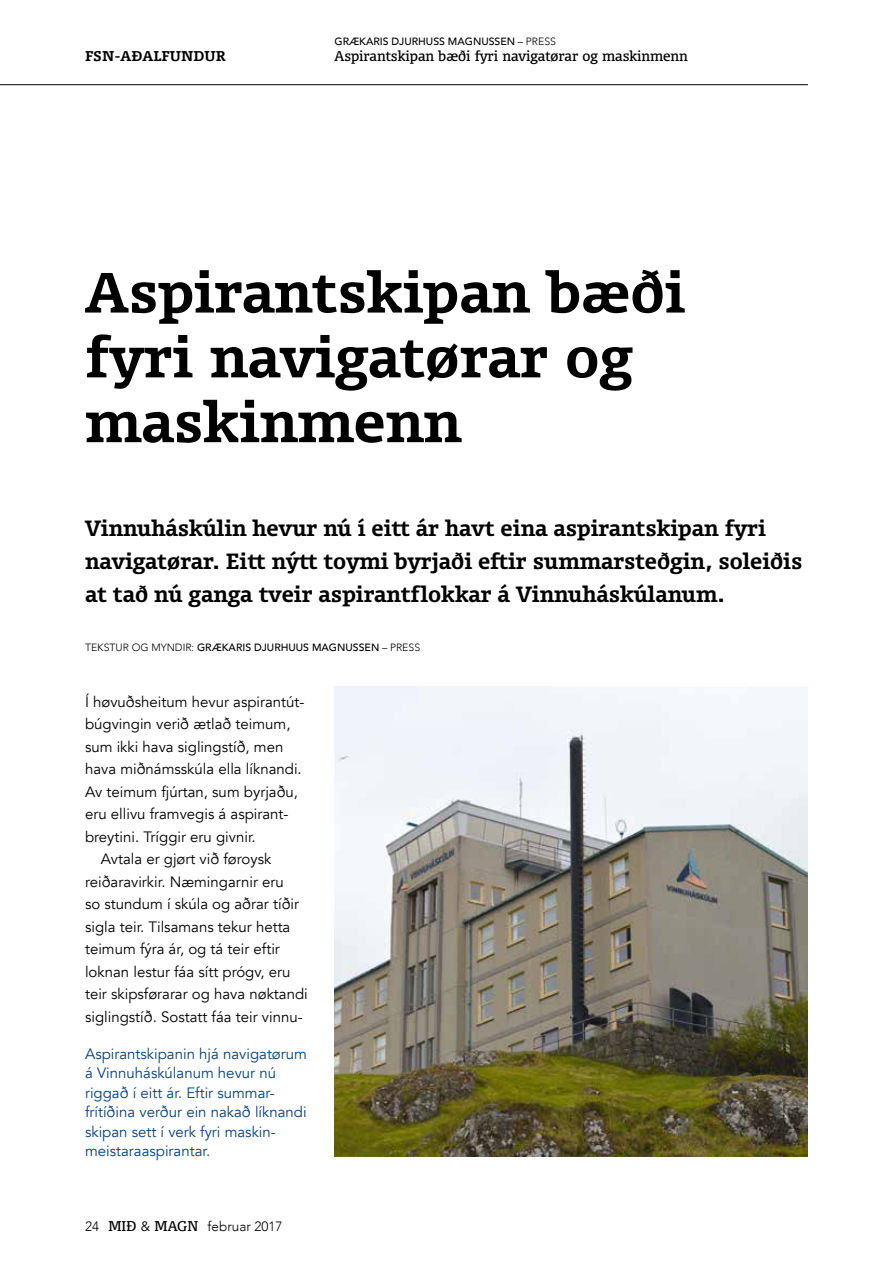
<style>
.page{position:relative;width:893px;height:1263px;background:#fff}
.page>*{position:absolute;margin:0;border:0;box-sizing:border-box;transform-origin:0 0}
.t1{font:54px/64.8px "FF Olsen TF Bold FB";color:#000}
.t2{font:21px/33px "FF Olsen TF Bold FB";color:#000}
.t3{font:15px "Avenir";color:#000}
.t4{font:15px/19.5px "Avenir";color:#054181}
.t5{font:13.5px "FF Olsen TF Regular FB";color:#000}
.t6{font:300 13.5px "Avenir";color:#000}
.t7{font:13.5px "FF Olsen TF Bold FB";color:#000}
.t8{font:500 10.5px "Avenir";color:#000}
.s1{font-weight:300}
.s2{font-family:"FF Olsen TF Regular FB";font-weight:400}
.s3{font-weight:400}
</style>
<div class="page">
<hr style="left:0;top:84px;width:808px;height:1px;background:#000">
<img style="left:334px;top:687px;width:474px;height:470px">
<p class="t7" style="left:85px;top:47px;width:142px">FSN-AÐALFUNDUR</p>
<p class="t8" style="left:334px;top:32px;width:223px">GRÆKARIS DJURHUSS MAGNUSSEN <span class="s1">– PRESS</span></p>
<p class="t5" style="left:334px;top:48px;width:355px">Aspirantskipan bæði fyri navigatørar og maskinmenn</p>
<h1 class="t1" style="left:85px;top:259px;width:602px">Aspirantskipan bæði fyri navigatørar og maskinmenn</h1>
<h2 class="t2" style="left:85px;top:511px;width:719px">Vinnuháskúlin hevur nú í eitt ár havt eina aspirantskipan fyri navigatørar. Eitt nýtt toymi byrjaði eftir summarsteðgin, soleiðis at tað nú ganga tveir aspirantflokkar á Vinnuháskúlanum.</h2>
<p class="t8" style="left:85px;top:639px;width:337px"><span class="s1">TEKSTUR OG MYNDIR:</span> GRÆKARIS DJURHUUS MAGNUSSEN <span class="s1">– PRESS</span></p>
<p class="t3" style="left:85px;top:692px;width:221px">Í høvuðsheitum hevur aspirantút-</p>
<p class="t3" style="left:85px;top:715px;width:207px">búgvingin verið ætlað teimum,</p>
<p class="t3" style="left:85px;top:737px;width:200px">sum ikki hava siglingstíð, men</p>
<p class="t3" style="left:85px;top:760px;width:218px">hava miðnámsskúla ella líknandi.</p>
<p class="t3" style="left:85px;top:782px;width:215px">Av teimum fjúrtan, sum byrjaðu,</p>
<p class="t3" style="left:85px;top:805px;width:205px">eru ellivu framvegis á aspirant-</p>
<p class="t3" style="left:85px;top:827px;width:172px">breytini. Tríggir eru givnir.</p>
<p class="t3" style="left:101px;top:850px;width:172px">Avtala er gjørt við føroysk</p>
<p class="t3" style="left:85px;top:872px;width:200px">reiðaravirkir. Næmingarnir eru</p>
<p class="t3" style="left:85px;top:895px;width:216px">so stundum í skúla og aðrar tíðir</p>
<p class="t3" style="left:85px;top:917px;width:207px">sigla teir. Tilsamans tekur hetta</p>
<p class="t3" style="left:85px;top:940px;width:196px">teimum fýra ár, og tá teir eftir</p>
<p class="t3" style="left:85px;top:962px;width:207px">loknan lestur fáa sítt prógv, eru</p>
<p class="t3" style="left:85px;top:985px;width:224px">teir skipsførarar og hava nøktandi</p>
<p class="t3" style="left:85px;top:1007px;width:219px">siglingstíð. Sostatt fáa teir vinnu-</p>
<p class="t4" style="left:85px;top:1044px;width:223px">Aspirantskipanin hjá navigatørum á Vinnuháskúlanum hevur nú riggað í eitt ár. Eftir summar&shy;frítíðina verður ein nakað líknandi skipan sett í verk fyri maskin&shy;meistaraaspirantar.</p>
<p class="t6" style="left:85px;top:1218px;width:199px">24 <span class="s2">MIÐ</span> <span class="s3">&amp;</span> <span class="s2">MAGN</span> februar 2017</p>
</div>
